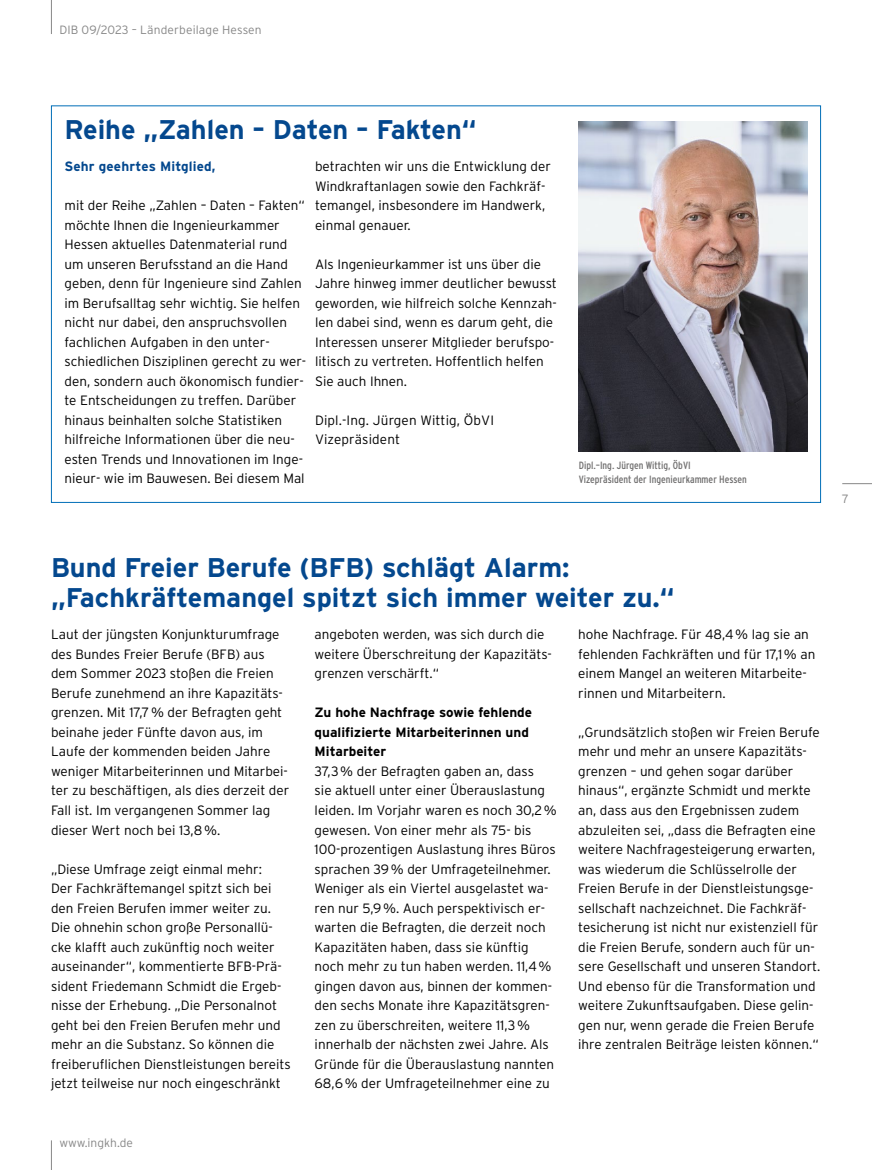
<style>
.page{position:relative;width:872px;height:1170px;background:#fff}
.page>*{position:absolute;margin:0;border:0;box-sizing:border-box;transform-origin:0 0}
.Headline_18_Pt{font:700 27px "Interstate";color:#04488e}
.Fließtext_Links{font:300 13.5px/19.5px "Interstate";color:#000}
.Fließtext_Links-2{font:700 13.5px/19.5px "Interstate";color:#000}
.Fließtext_Bold_Blau{font:700 13.5px "Interstate";letter-spacing:.01em;color:#04488e}
.t1{font:300 12px "Interstate";letter-spacing:.01em;color:#878787}
.Bildunterschrift{font:condensed 10.5px/14.2px "Interstate";color:#706f6f}
</style>
<div class="page">
<hr style="left:842px;top:483px;width:30px;height:1px;background:#878787">
<hr style="left:51px;top:0;width:1px;height:34px;background:#878787">
<svg style="left:51px;top:1140px;width:1px;height:29px"></svg>
<img style="left:579px;top:121px;width:228px;height:330px">
<p class="t1" style="left:59px;top:23px;width:204px">DIB 09/2023 – Länderbeilage Hessen</p>
<p class="Headline_18_Pt" style="left:65px;top:114px;width:413px">Reihe „Zahlen – Daten – Fakten“</p>
<p class="Fließtext_Bold_Blau" style="left:65px;top:159px;width:153px">Sehr geehrtes Mitglied,</p>
<p class="Fließtext_Links" style="left:65px;top:195px;width:243px">mit der Reihe „Zahlen – Daten – Fakten“ möchte Ihnen die Ingenieurkammer Hessen aktuelles Datenmaterial rund um unseren Berufsstand an die Hand geben, denn für Ingenieure sind Zahlen im Berufsalltag sehr wichtig. Sie helfen nicht nur dabei, den anspruchsvollen fachlichen Aufgaben in den unter&shy;schiedlichen Disziplinen gerecht zu wer&shy;den, sondern auch ökonomisch fundier&shy;te Entscheidungen zu treffen. Darüber hinaus beinhalten solche Statistiken hilfreiche Informationen über die neu&shy;esten Trends und Innovationen im Inge&shy;nieur- wie im Bauwesen. Bei diesem Mal</p>
<p class="Fließtext_Links" style="left:315px;top:156px;width:237px">betrachten wir uns die Entwicklung der Windkraftanlagen sowie den Fachkräf&shy;temangel, insbesondere im Handwerk, einmal genauer.</p>
<p class="Fließtext_Links" style="left:315px;top:254px;width:243px">Als Ingenieurkammer ist uns über die Jahre hinweg immer deutlicher bewusst geworden, wie hilfreich solche Kennzah&shy;len dabei sind, wenn es darum geht, die Interessen unserer Mitglieder berufspo&shy;litisch zu vertreten. Hoffentlich helfen Sie auch Ihnen.</p>
<p class="Fließtext_Links" style="left:315px;top:410px;width:181px">Dipl.-Ing. Jürgen Wittig, ÖbVI</p>
<p class="Fließtext_Links" style="left:315px;top:429px;width:87px">Vizepräsident</p>
<p class="Bildunterschrift" style="left:578px;top:458px;width:170px">Dipl.–Ing. Jürgen Wittig, ÖbVI<br>Vizepräsident der Ingenieurkammer Hessen</p>
<p class="Headline_18_Pt" style="left:51px;top:552px;width:520px">Bund Freier Berufe (BFB) schlägt Alarm:</p>
<p class="Headline_18_Pt" style="left:51px;top:582px;width:625px">„Fachkräftemangel spitzt sich immer weiter zu.“</p>
<p class="Fließtext_Links" style="left:51px;top:624px;width:240px">Laut der jüngsten Konjunkturumfrage des Bundes Freier Berufe (BFB) aus dem Sommer 2023 stoßen die Freien Berufe zunehmend an ihre Kapazitäts&shy;grenzen. Mit 17,7% der Befragten geht beinahe jeder Fünfte davon aus, im Laufe der kommenden beiden Jahre weniger Mitarbeiterinnen und Mitarbei&shy;ter zu beschäftigen, als dies derzeit der Fall ist. Im vergangenen Sommer lag dieser Wert noch bei 13,8%.</p>
<p class="Fließtext_Links" style="left:51px;top:858px;width:241px">„Diese Umfrage zeigt einmal mehr:<br>Der Fachkräftemangel spitzt sich bei den Freien Berufen immer weiter zu.<br>Die ohnehin schon große Personallü&shy;cke klafft auch zukünftig noch weiter auseinander“, kommentierte BFB-Prä&shy;sident Friedemann Schmidt die Ergeb&shy;nisse der Erhebung. „Die Personalnot geht bei den Freien Berufen mehr und mehr an die Substanz. So können die freiberuflichen Dienstleistungen bereits jetzt teilweise nur noch eingeschränkt</p>
<p class="Fließtext_Links" style="left:315px;top:624px;width:239px">angeboten werden, was sich durch die weitere Überschreitung der Kapazitäts&shy;grenzen verschärft.“</p>
<p class="Fließtext_Links-2" style="left:315px;top:702px;width:219px">Zu hohe Nachfrage sowie fehlende qualifizierte Mitarbeiterinnen und<br>Mitarbeiter</p>
<p class="Fließtext_Links" style="left:315px;top:761px;width:244px">37,3% der Befragten gaben an, dass<br>sie aktuell unter einer Überauslastung leiden. Im Vorjahr waren es noch 30,2% gewesen. Von einer mehr als 75- bis 100-prozentigen Auslastung ihres Büros sprachen 39% der Umfrageteilnehmer.<br>Weniger als ein Viertel ausgelastet wa&shy;ren nur 5,9%. Auch perspektivisch er&shy;warten die Befragten, die derzeit noch Kapazitäten haben, dass sie künftig noch mehr zu tun haben werden. 11,4% gingen davon aus, binnen der kommen&shy;den sechs Monate ihre Kapazitätsgren&shy;zen zu überschreiten, weitere 11,3% innerhalb der nächsten zwei Jahre. Als Gründe für die Überauslastung nannten 68,6% der Umfrageteilnehmer eine zu</p>
<p class="Fließtext_Links" style="left:578px;top:624px;width:239px">hohe Nachfrage. Für 48,4% lag sie an fehlenden Fachkräften und für 17,1% an einem Mangel an weiteren Mitarbeite&shy;rinnen und Mitarbeitern.</p>
<p class="Fließtext_Links" style="left:578px;top:722px;width:244px">„Grundsätzlich stoßen wir Freien Berufe mehr und mehr an unsere Kapazitäts&shy;grenzen – und gehen sogar darüber hinaus“, ergänzte Schmidt und merkte an, dass aus den Ergebnissen zudem abzuleiten sei, „dass die Befragten eine weitere Nachfragesteigerung erwarten, was wiederum die Schlüsselrolle der Freien Berufe in der Dienstleistungsge&shy;sellschaft nachzeichnet. Die Fachkräf&shy;tesicherung ist nicht nur existenziell für die Freien Berufe, sondern auch für un&shy;sere Gesellschaft und unseren Standort.<br>Und ebenso für die Transformation und weitere Zukunftsaufgaben. Diese gelin&shy;gen nur, wenn gerade die Freien Berufe ihre zentralen Beiträge leisten können.“</p>
<p class="t1" style="left:59px;top:1135px;width:75px">www.ingkh.de</p>
<p class="t1" style="left:842px;top:492px;width:8px">7</p>
</div>
